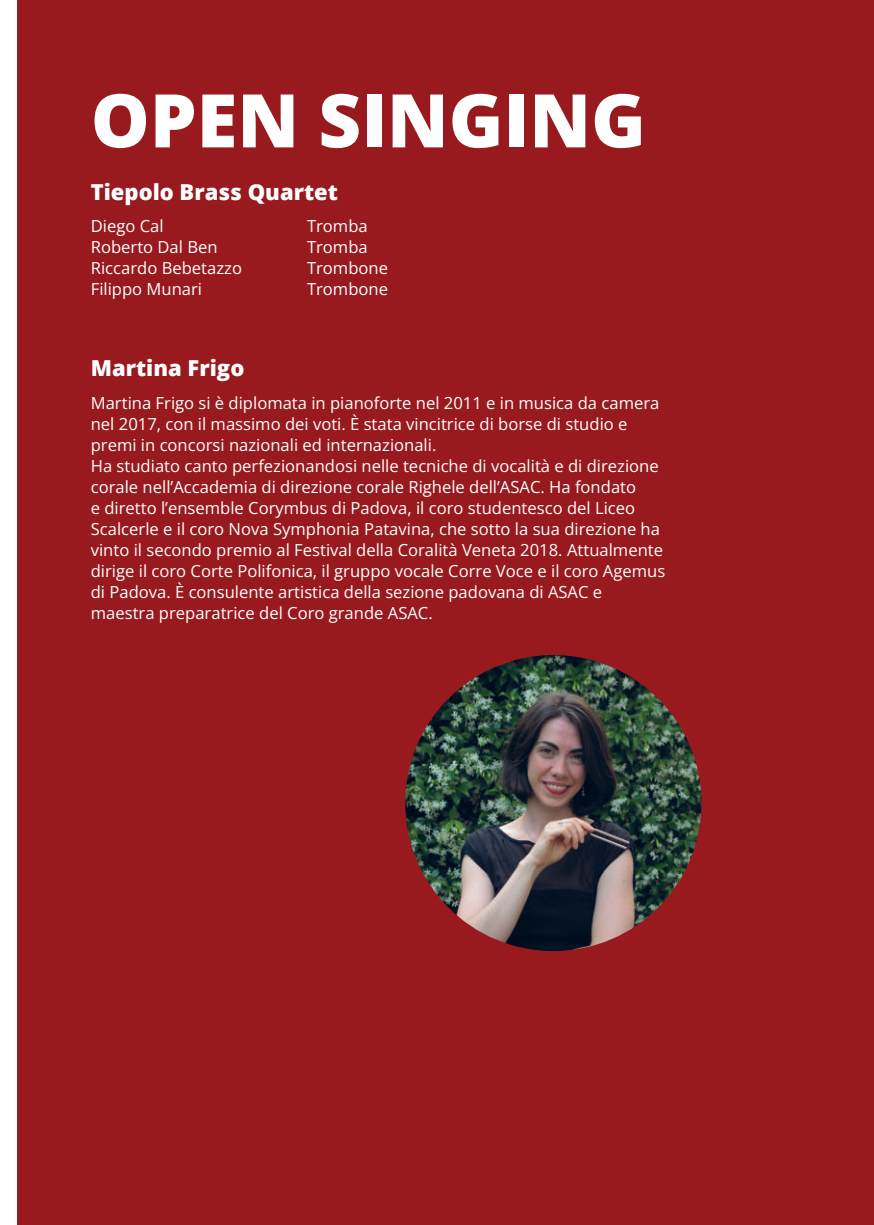
<style>
.page{position:relative;width:874px;height:1225px;background:#fff}
.page>*{position:absolute;margin:0;border:0;box-sizing:border-box;transform-origin:0 0}
.t1{font:800 74px "Open Sans";color:#fff}
.t2{font:800 22px "Open Sans";color:#fff}
.t3{font:16.6px/21px "Open Sans";color:#fff}
</style>
<div class="page">
<div style="left:17px;top:0;width:856px;height:1225px;background:#981a1e"></div>
<img style="left:405px;top:655px;width:296px;height:296px;border-radius:148px">
<h1 class="t1" style="left:91px;top:64px;width:556px">OPEN SINGING</h1>
<h2 class="t2" style="left:91px;top:175px;width:248px">Tiepolo Brass Quartet</h2>
<p class="t3" style="left:91px;top:215px;width:74px">Diego Cal</p>
<p class="t3" style="left:307px;top:215px;width:62px">Tromba</p>
<p class="t3" style="left:91px;top:236px;width:128px">Roberto Dal Ben</p>
<p class="t3" style="left:307px;top:236px;width:62px">Tromba</p>
<p class="t3" style="left:91px;top:257px;width:153px">Riccardo Bebetazzo</p>
<p class="t3" style="left:307px;top:257px;width:82px">Trombone</p>
<p class="t3" style="left:91px;top:278px;width:113px">Filippo Munari</p>
<p class="t3" style="left:307px;top:278px;width:82px">Trombone</p>
<h2 class="t2" style="left:91px;top:351px;width:155px">Martina Frigo</h2>
<p class="t3" style="left:91px;top:392px;width:575px">Martina Frigo si è diplomata in pianoforte nel 2011 e in musica da camera nel 2017, con il massimo dei voti. È stata vincitrice di borse di studio e premi in concorsi nazionali ed internazionali.<br>Ha studiato canto perfezionandosi nelle tecniche di vocalità e di direzione corale nell’Accademia di direzione corale Righele dell’ASAC. Ha fondato<br>e diretto l’ensemble Corymbus di Padova, il coro studentesco del Liceo Scalcerle e il coro Nova Symphonia Patavina, che sotto la sua direzione ha vinto il secondo premio al Festival della Coralità Veneta 2018. Attualmente dirige il coro Corte Polifonica, il gruppo vocale Corre Voce e il coro Agemus di Padova. È consulente artistica della sezione padovana di ASAC e maestra preparatrice del Coro grande ASAC.</p>
</div>
